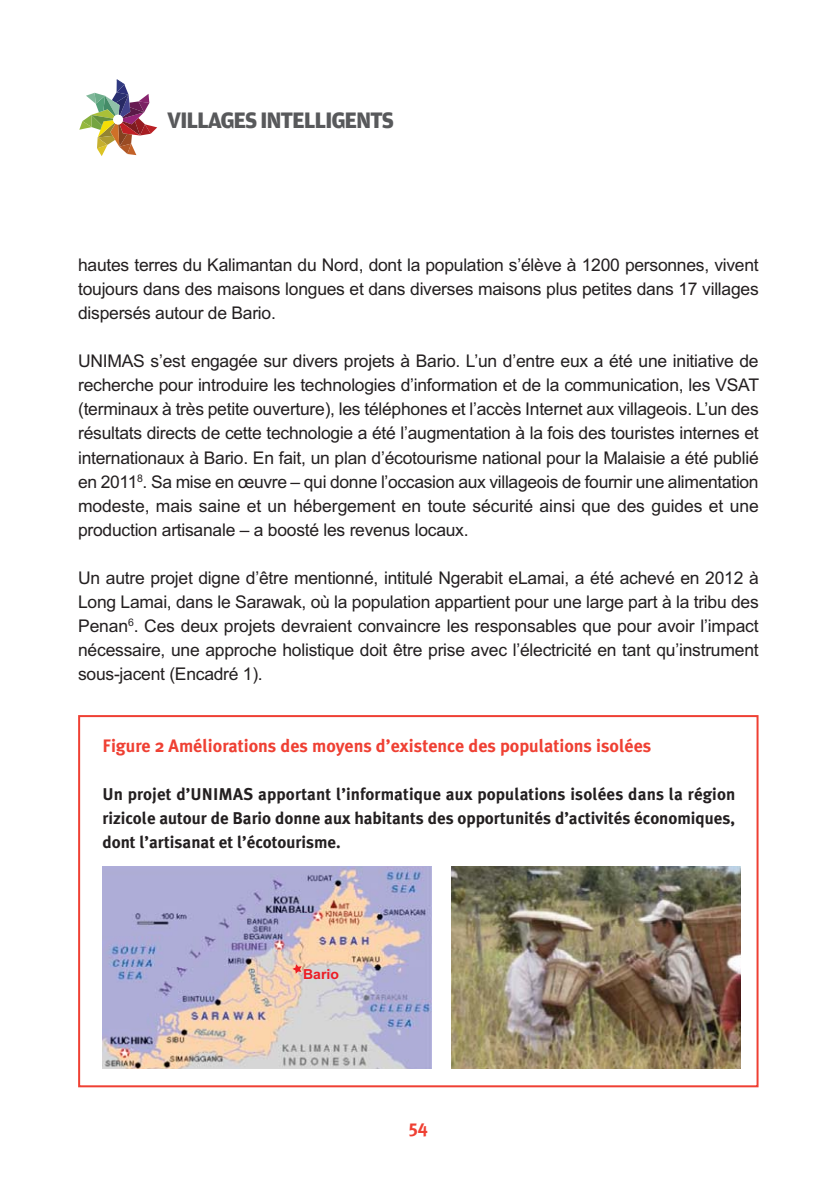
<style>
.page{position:relative;width:839px;height:1197px;background:#fff}
.page>*{position:absolute;margin:0;border:0;box-sizing:border-box;transform-origin:0 0}
.t1{font:700 23.8px "Amplitude";letter-spacing:-.05em;color:#58595b}
.t2{font:700 18.4px "Meta Plus";color:#ef4033}
.t3{font:700 18px "Meta Plus";color:#ef4033}
.t4{font:17.6px/24px "Arial";letter-spacing:-.015em;color:#231f20;text-align:justify}
.t5{font:700 17px/24px "Meta Plus";color:#231f20;text-align:justify}
.t6{font:700 13.8px "Arial";color:#ed1c24}
</style>
<div class="page">
<img style="left:79px;top:80px;width:78px;height:76px">
<div style="left:78px;top:715px;width:680px;height:372px;border:2px solid #ef4033"></div>
<img style="left:451px;top:866px;width:289px;height:202px">
<img style="left:103px;top:866px;width:328px;height:202px">
<svg style="left:292px;top:964px;width:9px;height:9px"></svg>
<h1 class="t1" style="left:167px;top:113px;width:228px">VILLAGES INTELLIGENTS</h1>
<p class="t4" style="left:78px;top:255px;width:682px">hautes terres du Kalimantan du Nord, dont la population s’élève à 1200 personnes, vivent toujours dans des maisons longues et dans diverses maisons plus petites dans 17 villages dispersés autour de Bario.</p>
<p class="t4" style="left:78px;top:351px;width:682px">UNIMAS s’est engagée sur divers projets à Bario. L’un d’entre eux a été une initiative de recherche pour introduire les technologies d’information et de la communication, les VSAT (terminaux à très petite ouverture), les téléphones et l’accès Internet aux villageois. L’un des résultats directs de cette technologie a été l’augmentation à la fois des touristes internes et internationaux à Bario. En fait, un plan d’écotourisme national pour la Malaisie a été publié en 2011<sup>8</sup>. Sa mise en œuvre – qui donne l’occasion aux villageois de fournir une alimentation modeste, mais saine et un hébergement en toute sécurité ainsi que des guides et une production artisanale – a boosté les revenus locaux.</p>
<p class="t4" style="left:78px;top:567px;width:682px">Un autre projet digne d’être mentionné, intitulé Ngerabit eLamai, a été achevé en 2012 à Long Lamai, dans le Sarawak, où la population appartient pour une large part à la tribu des Penan<sup>6</sup>. Ces deux projets devraient convaincre les responsables que pour avoir l’impact nécessaire, une approche holistique doit être prise avec l’électricité en tant qu’instrument sous-jacent (Encadré 1).</p>
<p class="t3" style="left:102px;top:738px;width:550px">Figure 2 Améliorations des moyens d’existence des populations isolées</p>
<p class="t5" style="left:102px;top:783px;width:634px">Un projet d’UNIMAS apportant l’informatique aux populations isolées dans la région rizicole autour de Bario donne aux habitants des opportunités d’activités économiques, dont l’artisanat et l’écotourisme.</p>
<p class="t6" style="left:303px;top:965px;width:37px">Bario</p>
<p class="t2" style="left:409px;top:1119px;width:21px">54</p>
</div>
